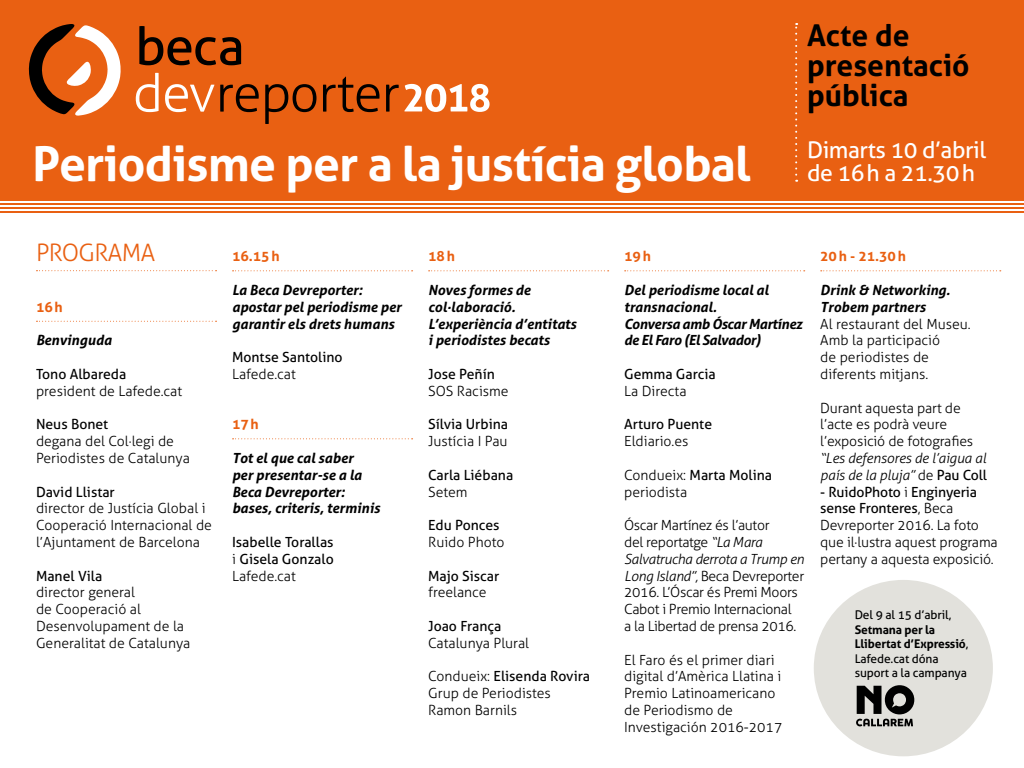
<style>
.page{position:relative;width:1024px;height:768px;background:#fff}
.page>*{position:absolute;margin:0;border:0;box-sizing:border-box;transform-origin:0 0}
.t1{font:700 48px "Aller";letter-spacing:-.015em;color:#fff}
.t2{font:700 30px/30.1px "Aller";color:#000}
.t3{font:300 24px "Aller";letter-spacing:-.025em;color:#e96012}
.t4{font:23px/23.2px "Aller";letter-spacing:-.02em;color:#fff}
.t5{font:300 14px/16.8px "Aller";color:#000}
.t6{font:italic 700 14px/16.8px "Aller";color:#000}
.t7{font:14px/16.8px "Aller";color:#000;text-align:justify}
.t8{font:300 14px/16.8px "Aller";letter-spacing:-.025em;color:#000}
.t9{font:italic 700 14px/16.8px "Aller";letter-spacing:-.025em;color:#000}
.t10{font:italic 300 14px/16.8px "Aller";letter-spacing:-.01em;color:#000}
.t11{font:700 14px "Aller";color:#e96012}
.t12{font:700 12px/14.4px "Aller";letter-spacing:-.01em;color:#000}
.t13{font:12px "Aller";letter-spacing:-.01em;color:#000}
.s1{font-weight:300}
.s2{font-weight:400}
.s3{font-style:italic}
.s4{font-style:normal}
.s5{font-weight:400;font-style:normal}
</style>
<div class="page">
<svg style="left:36px;top:270px;width:181px;height:1px"></svg>
<svg style="left:36px;top:321px;width:181px;height:1px"></svg>
<svg style="left:233px;top:270px;width:180px;height:1px"></svg>
<svg style="left:233px;top:438px;width:180px;height:1px"></svg>
<svg style="left:429px;top:270px;width:180px;height:1px"></svg>
<svg style="left:625px;top:270px;width:180px;height:1px"></svg>
<svg style="left:821px;top:270px;width:180px;height:1px"></svg>
<div style="left:814px;top:580px;width:179px;height:176px;background:#e2e1dc;border-radius:50%"></div>
<svg style="left:856px;top:685px;width:58px;height:41px"></svg>
<div style="left:0;top:0;width:1024px;height:213px;background:#e96012"></div>
<svg style="left:136px;top:73px;width:23px;height:39px"></svg>
<svg style="left:28px;top:24px;width:93px;height:92px"></svg>
<svg style="left:165px;top:84px;width:94px;height:28px;background:#ca6c36"></svg>
<svg style="left:265px;top:84px;width:51px;height:40px;background:#a9450d"></svg>
<svg style="left:323px;top:77px;width:57px;height:35px;background:#a8450c"></svg>
<svg style="left:139px;top:26px;width:102px;height:39px;background:#993f0b"></svg>
<svg style="left:386px;top:84px;width:104px;height:28px"></svg>
<svg style="left:795px;top:23px;width:2px;height:159px"></svg>
<h1 class="t1" style="left:32px;top:134px;width:720px">Periodisme per a la justícia global</h1>
<h2 class="t2" style="left:807px;top:20px;width:164px">Acte de presentació pública</h2>
<h3 class="t4" style="left:807px;top:138px;width:181px">Dimarts 10 d’abril de 16h a 21.30h</h3>
<h3 class="t3" style="left:36px;top:238px;width:121px">PROGRAMA</h3>
<p class="t11" style="left:36px;top:298px;width:28px">16h</p>
<p class="t6" style="left:36px;top:332px;width:77px">Benvinguda</p>
<p class="t7" style="left:36px;top:366px;width:92px">Tono Albareda</p>
<p class="t5" style="left:36px;top:382px;width:148px">president de Lafede.cat</p>
<p class="t7" style="left:36px;top:416px;width:74px">Neus Bonet</p>
<p class="t5" style="left:36px;top:433px;width:155px">degana del Col·legi de<br>Periodistes de Catalunya</p>
<p class="t7" style="left:36px;top:483px;width:80px">David Llistar</p>
<p class="t5" style="left:36px;top:500px;width:177px">director de Justícia Global i<br>Cooperació Internacional de l’Ajuntament de Barcelona</p>
<p class="t7" style="left:36px;top:567px;width:68px">Manel Vila</p>
<p class="t5" style="left:36px;top:584px;width:156px">director general<br>de Cooperació al<br>Desenvolupament de la<br>Generalitat de Catalunya</p>
<p class="t11" style="left:232px;top:248px;width:49px">16.15h</p>
<p class="t6" style="left:232px;top:281px;width:171px">La Beca Devreporter: apostar pel periodisme per garantir els drets humans</p>
<p class="t7" style="left:232px;top:349px;width:112px">Montse Santolino</p>
<p class="t5" style="left:232px;top:366px;width:65px">Lafede.cat</p>
<p class="t11" style="left:232px;top:416px;width:28px">17h</p>
<p class="t6" style="left:232px;top:449px;width:149px">Tot el que cal saber<br>per presentar-se a la<br>Beca Devreporter: bases, criteris, terminis</p>
<p class="t7" style="left:232px;top:534px;width:103px">Isabelle Torallas <span class="s1">i</span> Gisela Gonzalo <span class="s1">Lafede.cat</span></p>
<p class="t11" style="left:428px;top:248px;width:28px">18h</p>
<p class="t6" style="left:428px;top:281px;width:150px">Noves formes de col·laboració.<br>L’experiència d’entitats i periodistes becats</p>
<p class="t7" style="left:428px;top:366px;width:68px">Jose Peñín</p>
<p class="t5" style="left:428px;top:382px;width:82px">SOS Racisme</p>
<p class="t7" style="left:428px;top:416px;width:81px">Sílvia Urbina</p>
<p class="t5" style="left:428px;top:433px;width:81px">Justícia I Pau</p>
<p class="t7" style="left:428px;top:466px;width:87px">Carla Liébana</p>
<p class="t5" style="left:428px;top:483px;width:41px">Setem</p>
<p class="t7" style="left:428px;top:517px;width:73px">Edu Ponces</p>
<p class="t5" style="left:428px;top:534px;width:78px">Ruido Photo</p>
<p class="t7" style="left:428px;top:567px;width:73px">Majo Siscar</p>
<p class="t5" style="left:428px;top:584px;width:60px">freelance</p>
<p class="t7" style="left:428px;top:618px;width:75px">Joao França</p>
<p class="t5" style="left:428px;top:634px;width:103px">Catalunya Plural</p>
<p class="t5" style="left:428px;top:668px;width:163px">Condueix: <span class="s2">Elisenda Rovira<br></span>Grup de Periodistes<br>Ramon Barnils</p>
<p class="t11" style="left:624px;top:248px;width:28px">19h</p>
<p class="t9" style="left:624px;top:281px;width:180px">Del periodisme local al transnacional.<br>Conversa amb Óscar Martínez de El Faro (El Salvador)</p>
<p class="t7" style="left:624px;top:366px;width:93px">Gemma Garcia</p>
<p class="t5" style="left:624px;top:382px;width:64px">La Directa</p>
<p class="t7" style="left:624px;top:416px;width:89px">Arturo Puente</p>
<p class="t5" style="left:624px;top:433px;width:66px">Eldiario.es</p>
<p class="t5" style="left:624px;top:466px;width:149px">Condueix: <span class="s2">Marta Molina </span>periodista</p>
<p class="t8" style="left:624px;top:517px;width:182px">Óscar Martínez és l’autor<br>del reportatge <span class="s3">“La Mara<br>Salvatrucha derrota a Trump en<br>Long Island”,</span> Beca Devreporter<br>2016. L’Óscar és Premi Moors<br>Cabot i Premio Internacional<br>a la Libertad de prensa 2016.</p>
<p class="t5" style="left:624px;top:651px;width:160px">El Faro és el primer diari digital d’Amèrica Llatina i<br>Premio Latinoamericano de Periodismo de<br>Investigación 2016-2017</p>
<p class="t11" style="left:820px;top:248px;width:87px">20h - 21.30h</p>
<p class="t6" style="left:820px;top:281px;width:131px">Drink &amp; Networking.<br>Trobem partners</p>
<p class="t5" style="left:820px;top:315px;width:152px">Al restaurant del Museu.<br>Amb la participació<br>de periodistes de diferents mitjans.</p>
<p class="t5" style="left:820px;top:399px;width:155px">Durant aquesta part de l’acte es podrà veure l’exposició de fotografies</p>
<p class="t10" style="left:820px;top:450px;width:168px">“Les defensores de l’aigua al país de la pluja” <span class="s4">de</span> <span class="s5">Pau Coll</span></p>
<p class="t5" style="left:820px;top:483px;width:179px"><span class="s2">- RuidoPhoto</span> i <span class="s2">Enginyeria sense Fronteres</span>, Beca<br>Devreporter 2016. La foto que il·lustra aquest programa pertany a aquesta exposició.</p>
<p class="t13" style="left:855px;top:608px;width:98px">Del 9 al 15 d’abril,</p>
<p class="t12" style="left:855px;top:622px;width:115px">Setmana per la<br>Llibertat d’Expressió<span class="s2">,<br>Lafede.cat dóna suport a la campanya</span></p>
</div>
